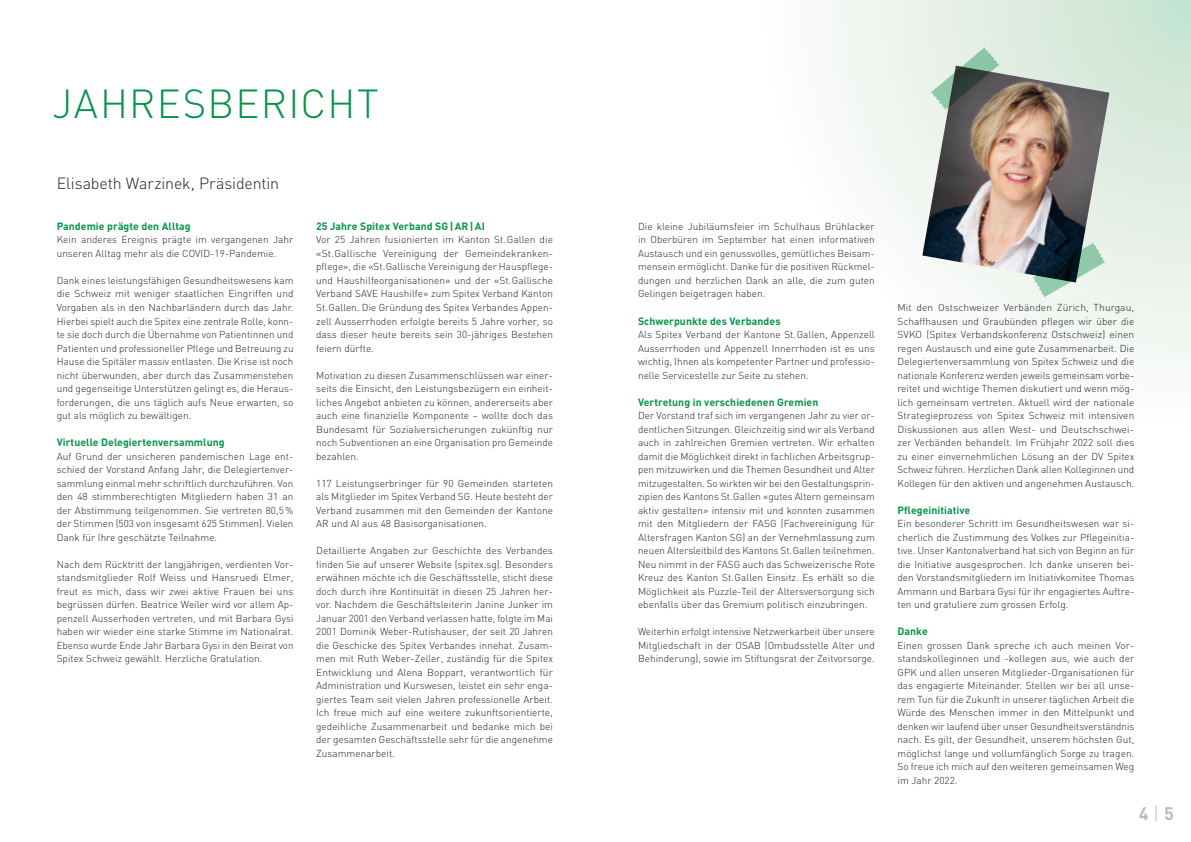
<style>
.page{position:relative;width:1191px;height:842px;background:#fff}
.page>*{position:absolute;margin:0;border:0;box-sizing:border-box;transform-origin:0 0}
.titel{font:300 40px "DIN";letter-spacing:.035em;color:#06934a}
.t1{font:700 18px "DIN";color:#bcbdc0}
.Name{font:300 16px "DIN";letter-spacing:-.01em;color:#231f20}
.untertitel{font:700 10.5px "DIN";letter-spacing:.005em;color:#06934a}
.grundtext{font:300 10px/13.5px "DIN";letter-spacing:.005em;color:#231f20;text-align:justify}
.s1{font-weight:300}
</style>
<div class="page">
<svg style="left:833px;top:0;width:358px;height:359px"></svg>
<img style="left:922px;top:66px;width:187px;height:217px">
<svg style="left:930px;top:47px;width:69px;height:63px;background:#91a196"></svg>
<svg style="left:1032px;top:242px;width:73px;height:55px;background:#778e8a"></svg>
<p class="titel" style="left:52px;top:79px;width:328px">JAHRESBERICHT</p>
<p class="Name" style="left:57px;top:174px;width:224px">Elisabeth Warzinek, Präsidentin</p>
<p class="untertitel" style="left:57px;top:219px;width:136px">Pandemie prägte den Alltag</p>
<p class="grundtext" style="left:57px;top:233px;width:238px">Kein anderes Ereignis prägte im vergangenen Jahr unseren Alltag mehr als die COVID- 19- Pandemie.</p>
<p class="grundtext" style="left:57px;top:274px;width:238px">Dank eines leistungsfähigen Gesundheitswesens kam die Schweiz mit weniger staatlichen Eingriffen und Vorgaben als in den Nachbarländern durch das Jahr.<br>Hierbei spielt auch die Spitex eine zentrale Rolle, konn&shy;te sie doch durch die Übernahme von Patientinnen und Patienten und professioneller Pflege und Betreuung zu Hause die Spitäler massiv entlasten. Die Krise ist noch nicht überwunden, aber durch das Zusammenstehen und gegenseitige Unterstützen gelingt es, die Heraus&shy;forderungen, die uns täglich aufs Neue erwarten, so gut als möglich zu bewältigen.</p>
<p class="untertitel" style="left:57px;top:435px;width:169px">Virtuelle Delegiertenversammlung</p>
<p class="grundtext" style="left:57px;top:449px;width:238px">Auf Grund der unsicheren pandemischen Lage ent&shy;schied der Vorstand Anfang Jahr, die Delegiertenver&shy;sammlung einmal mehr schriftlich durchzuführen. Von den 48 stimmberechtigten Mitgliedern haben 31 an der Abstimmung teilgenommen. Sie vertreten 80,5% der Stimmen (503 von insgesamt 625 Stimmen). Vielen Dank für Ihre geschätzte Teilnahme.</p>
<p class="grundtext" style="left:57px;top:557px;width:238px">Nach dem Rücktritt der langjährigen, verdienten Vor&shy;standsmitglieder Rolf Weiss und Hansruedi Elmer, freut es mich, dass wir zwei aktive Frauen bei uns begrüssen dürfen. Beatrice Weiler wird vor allem Ap&shy;penzell Ausserhoden vertreten, und mit Barbara Gysi haben wir wieder eine starke Stimme im Nationalrat.<br>Ebenso wurde Ende Jahr Barbara Gysi in den Beirat von Spitex Schweiz gewählt. Herzliche Gratulation.</p>
<p class="untertitel" style="left:316px;top:219px;width:170px">25 Jahre Spitex Verband SG|AR|AI</p>
<p class="grundtext" style="left:316px;top:233px;width:238px;text-align:left">Vor 25 Jahren fusionierten im Kanton St.Gallen die «St.Gallische Vereinigung der Gemeindekranken&shy;pflege», die «St.Gallische Vereinigung der Hauspflege&shy;und Haushilfeorganisationen» und der «St.Gallische Verband SAVE Haushilfe» zum Spitex Verband Kanton St.Gallen. Die Gründung des Spitex Verbandes Appen&shy;zell Ausserrhoden erfolgte bereits 5 Jahre vorher, so dass dieser heute bereits sein 30-jähriges Bestehen feiern dürfte.</p>
<p class="grundtext" style="left:316px;top:368px;width:238px">Motivation zu diesen Zusammenschlüssen war einer&shy;seits die Einsicht, den Leistungsbezügern ein einheit&shy;liches Angebot anbieten zu können, andererseits aber auch eine finanzielle Komponente – wollte doch das Bundesamt für Sozialversicherungen zukünftig nur noch Subventionen an eine Organisation pro Gemeinde bezahlen.</p>
<p class="grundtext" style="left:316px;top:476px;width:238px">117 Leistungserbringer für 90 Gemeinden starteten als Mitglieder im Spitex Verband SG. Heute besteht der Verband zusammen mit den Gemeinden der Kantone AR und AI aus 48 Basisorganisationen.</p>
<p class="grundtext" style="left:316px;top:544px;width:238px">Detaillierte Angaben zur Geschichte des Verbandes finden Sie auf unserer Website (spitex.sg). Besonders erwähnen möchte ich die Geschäftsstelle, sticht diese doch durch ihre Kontinuität in diesen 25 Jahren her&shy;vor. Nachdem die Geschäftsleiterin Janine Junker im Januar 2001 den Verband verlassen hatte, folgte im Mai 2001 Dominik Weber- Rutishauser, der seit 20 Jahren die Geschicke des Spitex Verbandes innehat. Zusam&shy;men mit Ruth Weber-Zeller, zuständig für die Spitex Entwicklung und Alena Boppart, verantwortlich für Administration und Kurswesen, leistet ein sehr enga&shy;giertes Team seit vielen Jahren professionelle Arbeit.<br>Ich freue mich auf eine weitere zukunftsorientierte, gedeihliche Zusammenarbeit und bedanke mich bei der gesamten Geschäftsstelle sehr für die angenehme Zusammenarbeit.</p>
<p class="grundtext" style="left:638px;top:220px;width:238px">Die kleine Jubiläumsfeier im Schulhaus Brühlacker in Oberbüren im September hat einen informativen Austausch und ein genussvolles, gemütliches Beisam&shy;mensein ermöglicht. Danke für die positiven Rückmel&shy;dungen und herzlichen Dank an alle, die zum guten Gelingen beigetragen haben.</p>
<p class="untertitel" style="left:638px;top:314px;width:144px">Schwerpunkte des Verbandes</p>
<p class="grundtext" style="left:638px;top:328px;width:238px">Als Spitex Verband der Kantone St.Gallen, Appenzell Ausserrhoden und Appenzell Innerrhoden ist es uns wichtig, Ihnen als kompetenter Partner und professio&shy;nelle Servicestelle zur Seite zu stehen.</p>
<p class="untertitel" style="left:638px;top:395px;width:182px">Vertretung in verschiedenen Gremien</p>
<p class="grundtext" style="left:638px;top:409px;width:238px">Der Vorstand traf sich im vergangenen Jahr zu vier or&shy;dentlichen Sitzungen. Gleichzeitig sind wir als Verband auch in zahlreichen Gremien vertreten. Wir erhalten damit die Möglichkeit direkt in fachlichen Arbeitsgrup&shy;pen mitzuwirken und die Themen Gesundheit und Alter mitzugestalten. So wirkten wir bei den Gestaltungsprin&shy;zipien des Kantons St.Gallen «gutes Altern gemeinsam aktiv gestalten» intensiv mit und konnten zusammen mit den Mitgliedern der FASG (Fachvereinigung für Altersfragen Kanton SG) an der Vernehmlassung zum neuen Altersleitbild des Kantons St.Gallen teilnehmen.<br>Neu nimmt in der FASG auch das Schweizerische Rote Kreuz des Kanton St.Gallen Einsitz. Es erhält so die Möglichkeit als Puzzle-Teil der Altersversorgung sich ebenfalls über das Gremium politisch einzubringen.</p>
<p class="grundtext" style="left:638px;top:625px;width:238px">Weiterhin erfolgt intensive Netzwerkarbeit über unsere Mitgliedschaft in der OSAB (Ombudsstelle Alter und Behinderung), sowie im Stiftungsrat der Zeitvorsorge.</p>
<p class="grundtext" style="left:897px;top:301px;width:238px">Mit den Ostschweizer Verbänden Zürich, Thurgau, Schaffhausen und Graubünden pflegen wir über die SVKO (Spitex Verbandskonferenz Ostschweiz) einen regen Austausch und eine gute Zusammenarbeit. Die Delegiertenversammlung von Spitex Schweiz und die nationale Konferenz werden jeweils gemeinsam vorbe&shy;reitet und wichtige Themen diskutiert und wenn mög&shy;lich gemeinsam vertreten. Aktuell wird der nationale Strategieprozess von Spitex Schweiz mit intensiven Diskussionen aus allen West- und Deutschschwei&shy;zer Verbänden behandelt. Im Frühjahr 2022 soll dies zu einer einvernehmlichen Lösung an der DV Spitex Schweiz führen. Herzlichen Dank allen Kolleginnen und Kollegen für den aktiven und angenehmen Austausch.</p>
<p class="untertitel" style="left:897px;top:503px;width:74px">Pflegeinitiative</p>
<p class="grundtext" style="left:897px;top:517px;width:238px">Ein besonderer Schritt im Gesundheitswesen war si&shy;cherlich die Zustimmung des Volkes zur Pflegeinitia&shy;tive. Unser Kantonalverband hat sich von Beginn an für die Initiative ausgesprochen. Ich danke unseren bei&shy;den Vorstandsmitgliedern im Initiativkomitee Thomas Ammann und Barbara Gysi für ihr engagiertes Auftre&shy;ten und gratuliere zum grossen Erfolg.</p>
<p class="untertitel" style="left:897px;top:624px;width:32px">Danke</p>
<p class="grundtext" style="left:897px;top:638px;width:238px">Einen grossen Dank spreche ich auch meinen Vor&shy;standskolleginnen und -kollegen aus, wie auch der GPK und allen unseren Mitglieder-Organisationen für das engagierte Miteinander. Stellen wir bei all unse&shy;rem Tun für die Zukunft in unserer täglichen Arbeit die Würde des Menschen immer in den Mittelpunkt und denken wir laufend über unser Gesundheitsverständnis nach. Es gilt, der Gesundheit, unserem höchsten Gut, möglichst lange und vollumfänglich Sorge zu tragen.<br>So freue ich mich auf den weiteren gemeinsamen Weg im Jahr 2022.</p>
<h2 class="t1" style="left:1138px;top:802px;width:37px">4 <span class="s1">|</span> 5</h2>
</div>
